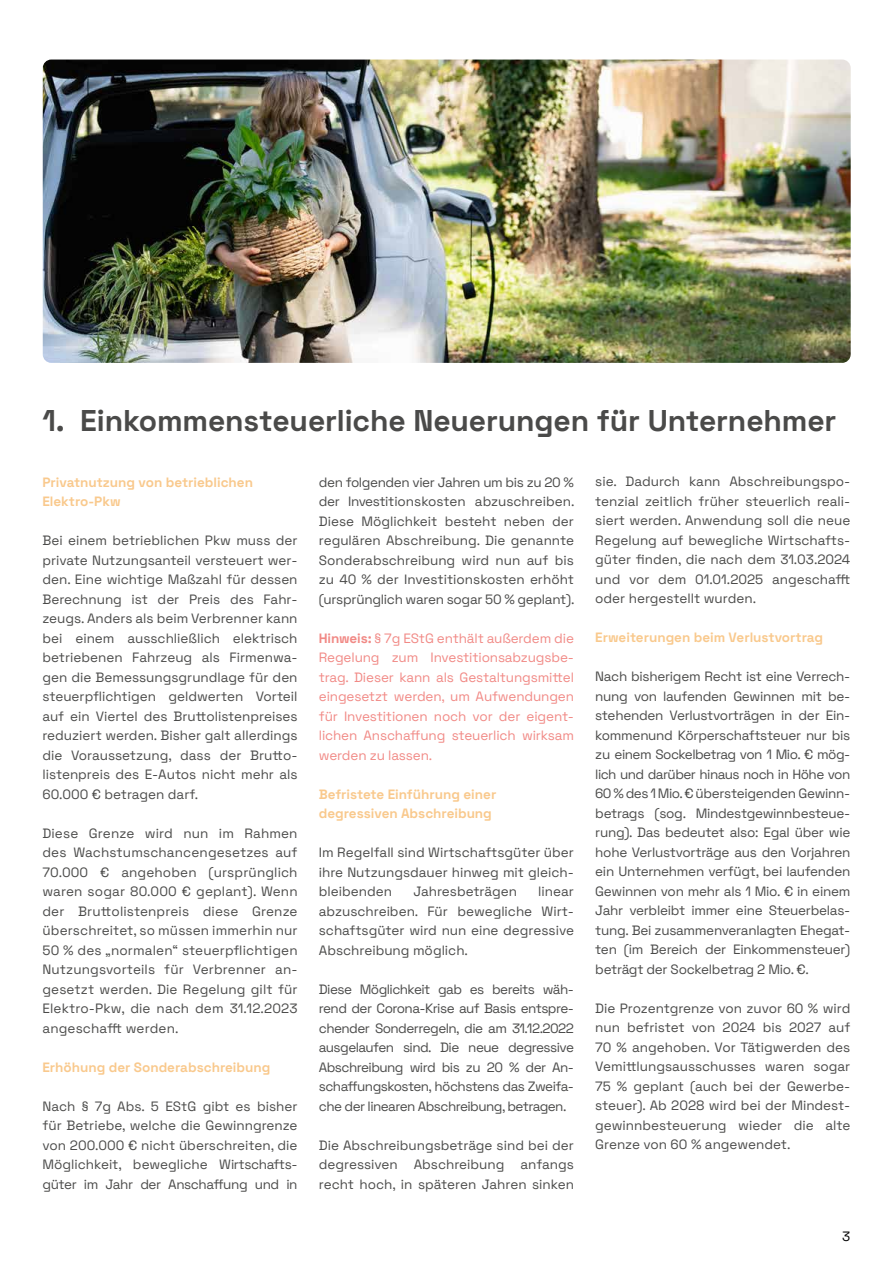
<style>
.page{position:relative;width:893px;height:1263px;background:#fff}
.page>*{position:absolute;margin:0;border:0;box-sizing:border-box;transform-origin:0 0}
.t1{font:700 30px "Space Grotesk";letter-spacing:-.005em;color:#4a4a49}
.t2{font:13.5px/19.5px "Space Grotesk";color:#4a4a49;text-align:justify}
.t3{font:13.5px/19.5px "Space Grotesk";letter-spacing:-.01em;color:#f18985;text-align:justify}
.t4{font:700 13.5px/19.5px "Space Grotesk";color:#f9c98d}
.t5{font:13.5px "Space Grotesk";color:#000}
.s1{font-weight:700}
</style>
<div class="page">
<img style="left:43px;top:60px;width:808px;height:303px">
<h1 class="t1" style="left:43px;top:398px;width:795px">1. Einkommensteuerliche Neuerungen für Unternehmer</h1>
<p class="t4" style="left:42px;top:471px;width:212px">Privatnutzung von betrieblichen<br>Elektro-Pkw</p>
<p class="t2" style="left:42px;top:530px;width:257px">Bei einem betrieblichen Pkw muss der private Nutzungsanteil versteuert wer&shy;den. Eine wichtige Maßzahl für dessen Berechnung ist der Preis des Fahr&shy;zeugs. Anders als beim Verbrenner kann bei einem ausschließlich elektrisch betriebenen Fahrzeug als Firmenwa&shy;gen die Bemessungsgrundlage für den steuerpflichtigen geldwerten Vorteil auf ein Viertel des Bruttolistenpreises reduziert werden. Bisher galt allerdings die Voraussetzung, dass der Brutto&shy;listenpreis des E-Autos nicht mehr als 60.000 € betragen darf.</p>
<p class="t2" style="left:42px;top:822px;width:257px">Diese Grenze wird nun im Rahmen des Wachstumschancengesetzes auf 70.000 € angehoben (ursprünglich waren sogar 80.000 € geplant). Wenn der Bruttolistenpreis diese Grenze überschreitet, so müssen immerhin nur 50 % des „normalen“ steuerpflichtigen Nutzungsvorteils für Verbrenner an&shy;gesetzt werden. Die Regelung gilt für Elektro-Pkw, die nach dem 31.12.2023 angeschafft werden.</p>
<p class="t4" style="left:42px;top:1056px;width:229px">Erhöhung der Sonderabschreibung</p>
<p class="t2" style="left:42px;top:1095px;width:257px">Nach § 7g Abs. 5 EStG gibt es bisher für Betriebe, welche die Gewinngrenze von 200.000 € nicht überschreiten, die Möglichkeit, bewegliche Wirtschafts&shy;güter im Jahr der Anschaffung und in</p>
<p class="t2" style="left:319px;top:471px;width:257px">den folgenden vier Jahren um bis zu 20 % der Investitionskosten abzuschreiben.<br>Diese Möglichkeit besteht neben der regulären Abschreibung. Die genannte Sonderabschreibung wird nun auf bis zu 40 % der Investitionskosten erhöht (ursprünglich waren sogar 50 % geplant).</p>
<p class="t3" style="left:319px;top:627px;width:257px"><span class="s1">Hinweis:</span> § 7g EStG enthält außerdem die Regelung zum Investitionsabzugsbe&shy;trag. Dieser kann als Gestaltungsmittel eingesetzt werden, um Aufwendungen für Investitionen noch vor der eigent&shy;lichen Anschaffung steuerlich wirksam werden zu lassen.</p>
<p class="t4" style="left:319px;top:783px;width:179px">Befristete Einführung einer degressiven Abschreibung</p>
<p class="t2" style="left:319px;top:842px;width:257px">Im Regelfall sind Wirtschaftsgüter über ihre Nutzungsdauer hinweg mit gleich&shy;bleibenden</p>
<p class="t2" style="left:319px;top:881px;width:257px;text-indent:219px">linear abzuschreiben. Für bewegliche Wirt&shy;schaftsgüter wird nun eine degressive Abschreibung möglich.</p>
<p class="t2" style="left:319px;top:978px;width:257px">Diese Möglichkeit gab es bereits wäh&shy;rend der Corona-Krise auf Basis entspre&shy;chender Sonderregeln, die am 31.12.2022 ausgelaufen sind. Die neue degressive Abschreibung wird bis zu 20 % der An&shy;schaffungskosten, höchstens das Zweifa&shy;che der linearen Abschreibung, betragen.</p>
<p class="t2" style="left:319px;top:1134px;width:257px">Die Abschreibungsbeträge sind bei der degressiven Abschreibung anfangs recht hoch, in späteren Jahren sinken</p>
<p class="t2" style="left:413px;top:881px;width:105px">Jahresbeträgen</p>
<p class="t2" style="left:595px;top:471px;width:257px">sie. Dadurch kann Abschreibungspo&shy;tenzial zeitlich früher steuerlich reali&shy;siert werden. Anwendung soll die neue Regelung auf bewegliche Wirtschafts&shy;güter finden, die nach dem 31.03.2024 und vor dem 01.01.2025 angeschafft oder hergestellt wurden.</p>
<p class="t4" style="left:595px;top:627px;width:229px">Erweiterungen beim Verlustvortrag</p>
<p class="t2" style="left:595px;top:666px;width:257px">Nach bisherigem Recht ist eine Verrech&shy;nung von laufenden Gewinnen mit be&shy;stehenden Verlustvorträgen in der Ein&shy;kommenund Körperschaftsteuer nur bis zu einem Sockelbetrag von 1 Mio. € mög&shy;lich und darüber hinaus noch in Höhe von 60 % des 1 Mio. € übersteigenden Gewinn&shy;betrags (sog. Mindestgewinnbesteue&shy;rung). Das bedeutet also: Egal über wie hohe Verlustvorträge aus den Vorjahren ein Unternehmen verfügt, bei laufenden Gewinnen von mehr als 1 Mio. € in einem Jahr verbleibt immer eine Steuerbelas&shy;tung. Bei zusammenveranlagten Ehegat&shy;ten (im Bereich der Einkommensteuer) beträgt der Sockelbetrag 2 Mio. €.</p>
<p class="t2" style="left:595px;top:998px;width:257px">Die Prozentgrenze von zuvor 60 % wird nun befristet von 2024 bis 2027 auf 70 % angehoben. Vor Tätigwerden des Vemittlungsausschusses waren sogar 75 % geplant (auch bei der Gewerbe&shy;steuer). Ab 2028 wird bei der Mindest&shy;gewinnbesteuerung wieder die alte Grenze von 60 % angewendet.</p>
<p class="t5" style="left:842px;top:1227px;width:10px">3</p>
</div>
